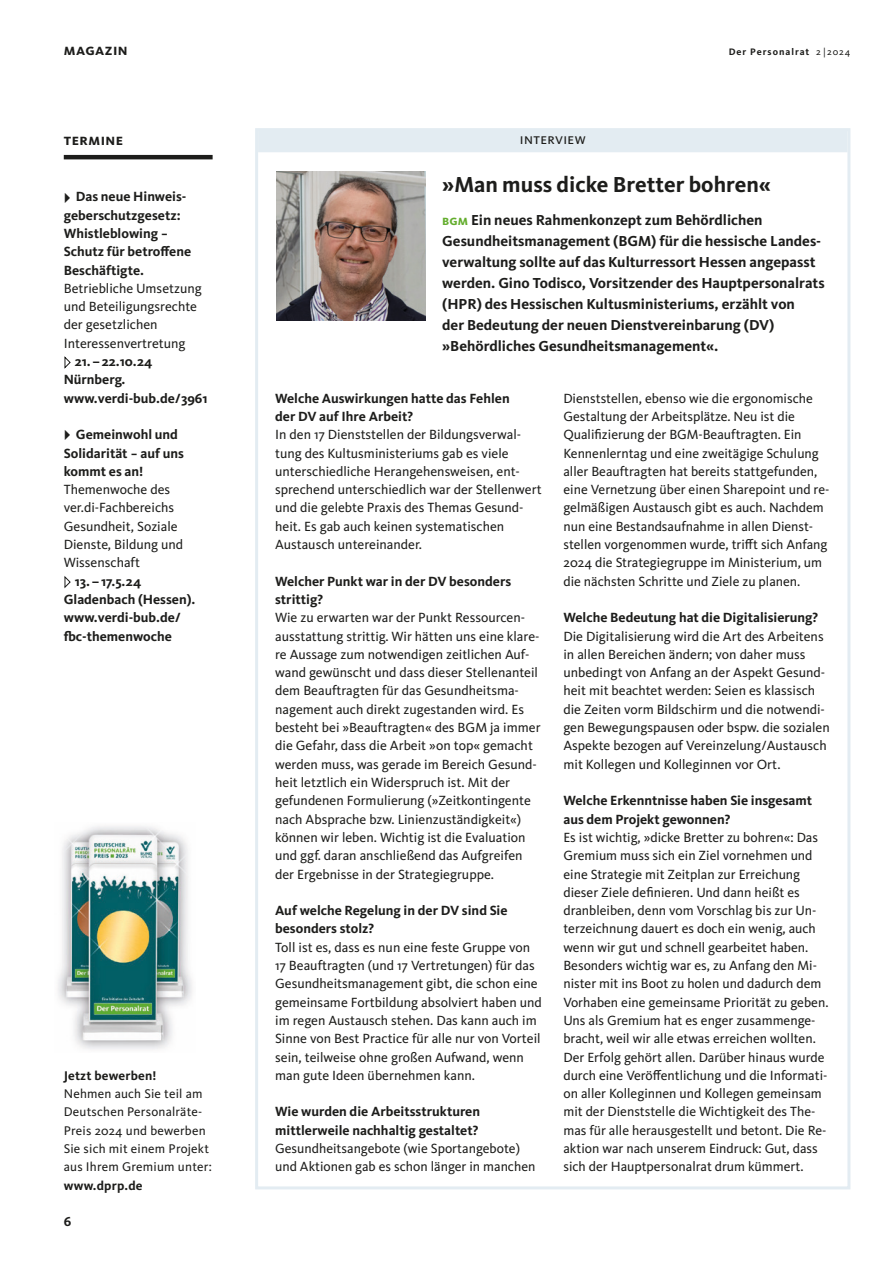
<style>
.page{position:relative;width:893px;height:1263px;background:#fff}
.page>*{position:absolute;margin:0;border:0;box-sizing:border-box;transform-origin:0 0}
.t1{font:700 22.5px "Kievit Pro";color:#1d1d1b}
.t2{font:700 15.75px "Kievit Pro";letter-spacing:.03em;color:#1d1d1b}
.t3{font:700 15px/21px "Kievit Pro";color:#1d1d1b}
.t4{font:15px "Kievit Pro";color:#1d1d1b}
.t5{font:13.8px/18.3px "Kievit Pro";color:#1d1d1b}
.t6{font:700 13.8px/18.3px "Kievit Pro";color:#1d1d1b}
.t7{font:700 13.5px "Kievit Pro";color:#1d1d1b}
.t8{font:13.05px/18.3px "Kievit Pro";letter-spacing:.015em;color:#1d1d1b}
.t9{font:700 13.05px "Kievit Pro";letter-spacing:.015em;color:#1d1d1b}
.t10{font:700 9.75px "Kievit Pro";color:#1d1d1b}
.s1{font-weight:400}
.s2{font-size:13.8px;color:#63ad2d}
</style>
<div class="page">
<hr style="left:64px;top:155px;width:149px;height:4px;background:#1d1d1b">
<img style="left:58px;top:826px;width:134px;height:224px">
<div style="left:258px;top:129px;width:589px;height:23px;background:#e3ecf2"></div>
<div style="left:255px;top:128px;width:595px;height:1061px;border:3px solid #e3ecf2"></div>
<img style="left:276px;top:172px;width:149px;height:148px">
<p class="t2" style="left:64px;top:40px;width:66px">Magazin</p>
<p class="t2" style="left:64px;top:130px;width:61px">Termine</p>
<p class="t6" style="left:64px;top:187px;width:129px;text-indent:12px">Das neue Hinweis&shy;geberschutzgesetz:<br>Whistleblowing −<br>Schutz für betroffene<br>Beschäftigte.</p>
<p class="t5" style="left:64px;top:279px;width:140px">Betriebliche Umsetzung und Beteiligungsrechte der gesetzlichen<br>Interessenvertretung</p>
<p class="t6" style="left:64px;top:352px;width:145px;text-indent:11px">21.–22.10.24<br>Nürnberg. www.verdi-bub.de/3961</p>
<p class="t6" style="left:64px;top:425px;width:122px;text-indent:12px">Gemeinwohl und<br>Solidarität − auf uns kommt es an!</p>
<p class="t5" style="left:64px;top:480px;width:121px">Themenwoche des ver.di-Fachbereichs<br>Gesundheit, Soziale<br>Dienste, Bildung und<br>Wissenschaft</p>
<p class="t6" style="left:64px;top:572px;width:133px;text-indent:11px">13.–17.5.24<br>Gladenbach (Hessen). www.verdi-bub.de/ fbc-themenwoche</p>
<p class="t9" style="left:64px;top:1068px;width:94px">Jetzt bewerben!</p>
<p class="t8" style="left:64px;top:1084px;width:149px">Nehmen auch Sie teil am<br>Deutschen Personalräte-<br>Preis 2024 und bewerben<br>Sie sich mit einem Projekt aus Ihrem Gremium unter:</p>
<p class="t9" style="left:64px;top:1177px;width:80px">www.dprp.de</p>
<p class="t7" style="left:64px;top:1214px;width:9px">6</p>
<p class="t10" style="left:729px;top:46px;width:123px">Der Personalrat <span class="s1">2 |2024</span></p>
<p class="t4" style="left:520px;top:130px;width:9px">interview</p>
<h1 class="t1" style="left:442px;top:171px;width:330px">»Man muss dicke Bretter bohren«</h1>
<p class="t3" style="left:442px;top:210px;width:384px"><span class="s2">BGM</span> Ein neues Rahmenkonzept zum Behördlichen Gesundheitsmanagement (BGM) für die hessische Landes&shy;verwaltung sollte auf das Kulturressort Hessen angepasst werden. Gino Todisco, Vorsitzender des Hauptpersonalrats (HPR) des Hessischen Kultusministeriums, erzählt von<br>der Bedeutung der neuen Dienstvereinbarung (DV) »Behördliches Gesundheitsmanagement«.</p>
<p class="t6" style="left:275px;top:389px;width:236px">Welche Auswirkungen hatte das Fehlen der DV auf Ihre Arbeit?</p>
<p class="t5" style="left:275px;top:425px;width:268px">In den 17 Dienststellen der Bildungsverwal&shy;tung des Kultusministeriums gab es viele unterschiedliche Herangehensweisen, ent&shy;sprechend unterschiedlich war der Stellenwert und die gelebte Praxis des Themas Gesund&shy;heit. Es gab auch keinen systematischen Austausch untereinander.</p>
<p class="t6" style="left:275px;top:572px;width:238px">Welcher Punkt war in der DV besonders strittig?</p>
<p class="t5" style="left:275px;top:608px;width:267px">Wie zu erwarten war der Punkt Ressourcen&shy;ausstattung strittig. Wir hätten uns eine klare&shy;re Aussage zum notwendigen zeitlichen Auf&shy;wand gewünscht und dass dieser Stellenanteil dem Beauftragten für das Gesundheitsma&shy;nagement auch direkt zugestanden wird. Es besteht bei »Beauftragten« des BGM ja immer die Gefahr, dass die Arbeit »on top« gemacht werden muss, was gerade im Bereich Gesund&shy;heit letztlich ein Widerspruch ist. Mit der gefundenen Formulierung (»Zeitkontingente nach Absprache bzw. Linienzuständigkeit«) können wir leben. Wichtig ist die Evaluation und ggf. daran anschließend das Aufgreifen der Ergebnisse in der Strategiegruppe.</p>
<p class="t6" style="left:275px;top:901px;width:234px">Auf welche Regelung in der DV sind Sie besonders stolz?</p>
<p class="t5" style="left:275px;top:938px;width:268px">Toll ist es, dass es nun eine feste Gruppe von 17 Beauftragten (und 17 Vertretungen) für das Gesundheitsmanagement gibt, die schon eine gemeinsame Fortbildung absolviert haben und im regen Austausch stehen. Das kann auch im Sinne von Best Practice für alle nur von Vorteil sein, teilweise ohne großen Aufwand, wenn man gute Ideen übernehmen kann.</p>
<p class="t6" style="left:275px;top:1102px;width:206px">Wie wurden die Arbeitsstrukturen mittlerweile nachhaltig gestaltet?</p>
<p class="t5" style="left:275px;top:1139px;width:262px">Gesundheitsangebote (wie Sportangebote) und Aktionen gab es schon länger in manchen</p>
<p class="t5" style="left:563px;top:389px;width:267px">Dienststellen, ebenso wie die ergonomische Gestaltung der Arbeitsplätze. Neu ist die Qualifizierung der BGM-Beauftragten. Ein Kennenlerntag und eine zweitägige Schulung aller Beauftragten hat bereits stattgefunden, eine Vernetzung über einen Sharepoint und re&shy;gelmäßigen Austausch gibt es auch. Nachdem nun eine Bestandsaufnahme in allen Dienst&shy;stellen vorgenommen wurde, trifft sich Anfang 2024 die Strategiegruppe im Ministerium, um die nächsten Schritte und Ziele zu planen.</p>
<p class="t6" style="left:563px;top:608px;width:256px">Welche Bedeutung hat die Digitalisierung?</p>
<p class="t5" style="left:563px;top:627px;width:268px">Die Digitalisierung wird die Art des Arbeitens in allen Bereichen ändern; von daher muss unbedingt von Anfang an der Aspekt Gesund&shy;heit mit beachtet werden: Seien es klassisch die Zeiten vorm Bildschirm und die notwendi&shy;gen Bewegungspausen oder bspw. die sozialen Aspekte bezogen auf Vereinzelung/Austausch mit Kollegen und Kolleginnen vor Ort.</p>
<p class="t6" style="left:563px;top:791px;width:250px">Welche Erkenntnisse haben Sie insgesamt aus dem Projekt gewonnen?</p>
<p class="t5" style="left:563px;top:828px;width:267px">Es ist wichtig, »dicke Bretter zu bohren«: Das Gremium muss sich ein Ziel vornehmen und eine Strategie mit Zeitplan zur Erreichung dieser Ziele definieren. Und dann heißt es dranbleiben, denn vom Vorschlag bis zur Un&shy;terzeichnung dauert es doch ein wenig, auch wenn wir gut und schnell gearbeitet haben.<br>Besonders wichtig war es, zu Anfang den Mi&shy;nister mit ins Boot zu holen und dadurch dem Vorhaben eine gemeinsame Priorität zu geben.<br>Uns als Gremium hat es enger zusammenge&shy;bracht, weil wir alle etwas erreichen wollten.<br>Der Erfolg gehört allen. Darüber hinaus wurde durch eine Veröffentlichung und die Informati&shy;on aller Kolleginnen und Kollegen gemeinsam mit der Dienststelle die Wichtigkeit des The&shy;mas für alle herausgestellt und betont. Die Re&shy;aktion war nach unserem Eindruck: Gut, dass sich der Hauptpersonalrat drum kümmert.</p>
</div>
